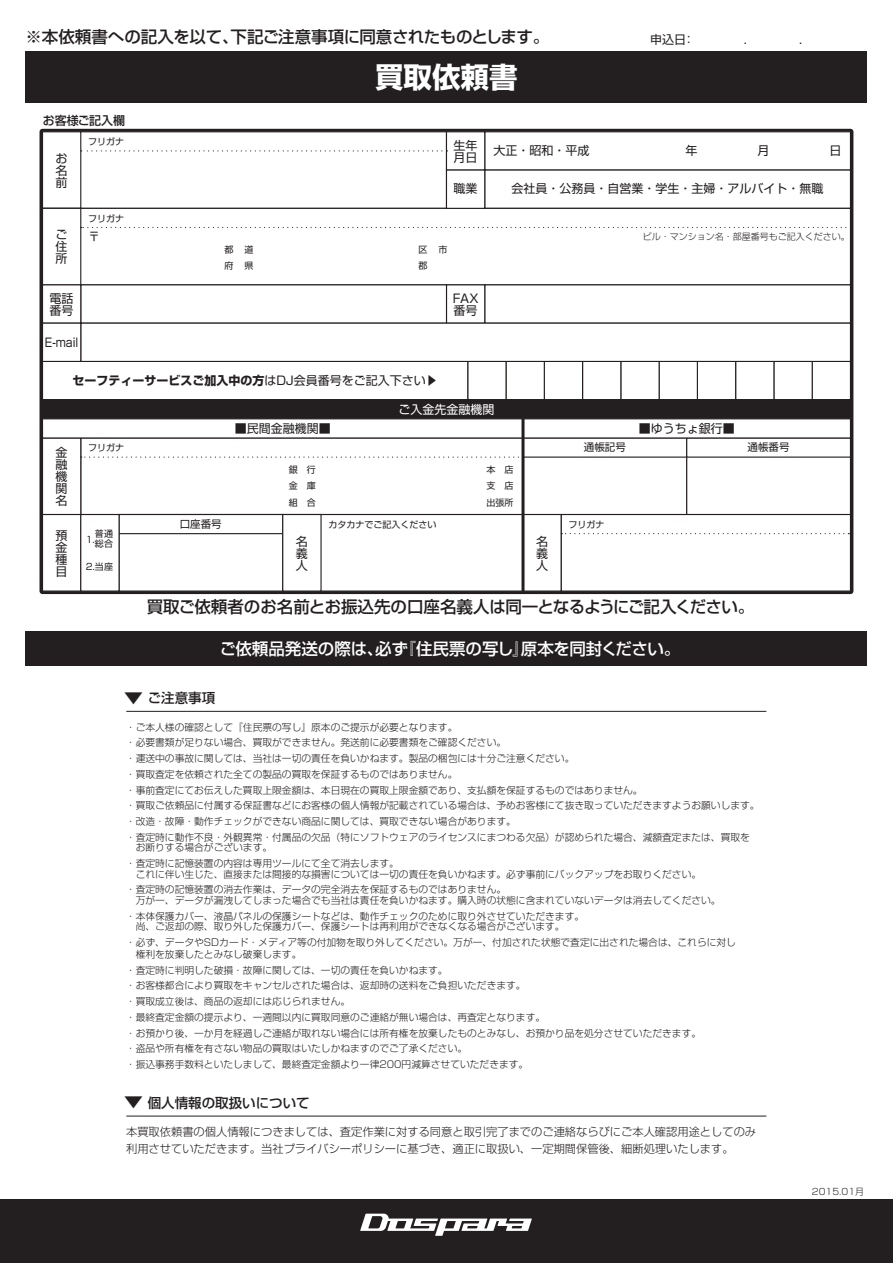
<style>
.page{position:relative;width:893px;height:1263px;background:#fff}
.page>*{position:absolute;margin:0;border:0;box-sizing:border-box;transform-origin:0 0}
.t1{font:700 28.5px "Shin Go Pro";color:#fff}
.t2{font:500 16.5px "Shin Go Pro";letter-spacing:-.015em;color:#231f20}
.t3{font:500 16.5px "Shin Go Pro";color:#fff}
.t4{font:500 13.5px "Shin Go Pro";color:#231f20}
.t5{font:12px/12px "Shin Go Pro";color:#231f20;text-align:justify}
.t6{font:700 12px "Shin Go Pro";color:#231f20}
.t7{font:12px "Shin Go Pro";color:#fff}
.t8{font:500 12px "Shin Go Pro";color:#231f20}
.t9{font:12px "Shin Go Pro";color:#231f20;scale:.9 1}
.t10{font:300 11.25px/16.5px "Shin Go Pro";color:#231f20}
.t11{font:10.5px "Shin Go Pro";color:#231f20}
.t12{font:300 9.75px/15.8px "Shin Go Pro";color:#231f20}
.t13{font:9px/16.5px "Shin Go Pro";color:#231f20;text-align:justify}
.t14{font:300 9px "Shin Go Pro";color:#231f20}
.s1{font-weight:400}
.s2{font-size:19.5px}
</style>
<div class="page">
<div style="left:0;top:1199px;width:893px;height:64px;background:#231f20"></div>
<svg style="left:360px;top:1213px;width:172px;height:23px"></svg>
<div style="left:26px;top:51px;width:841px;height:51px;background:#231f20"></div>
<div style="left:26px;top:631px;width:841px;height:34px;background:#231f20"></div>
<hr style="left:126px;top:711px;width:640px;height:1px;background:#231f20">
<div style="left:42px;top:131px;width:405px;height:78px;background:#fff;border:1px solid #231f20"></div>
<div style="left:484px;top:131px;width:367px;height:40px;background:#fff;border:1px solid #231f20"></div>
<div style="left:484px;top:169px;width:367px;height:40px;background:#fff;border:1px solid #231f20"></div>
<div style="left:42px;top:131px;width:39px;height:78px;background:#fff;border:1px solid #231f20"></div>
<div style="left:80px;top:437px;width:444px;height:78px;background:#fff;border:1px solid #231f20"></div>
<div style="left:42px;top:437px;width:39px;height:78px;background:#fff;border:1px solid #231f20"></div>
<div style="left:118px;top:514px;width:165px;height:78px;background:#fff;border:1px solid #231f20"></div>
<div style="left:118px;top:514px;width:165px;height:20px;background:#fff;border:1px solid #231f20"></div>
<div style="left:42px;top:514px;width:39px;height:78px;background:#fff;border:1px solid #231f20"></div>
<div style="left:80px;top:514px;width:40px;height:78px;background:#fff;border:1px solid #231f20"></div>
<div style="left:282px;top:514px;width:242px;height:78px;background:#fff;border:1px solid #231f20"></div>
<div style="left:282px;top:514px;width:40px;height:78px;background:#fff;border:1px solid #231f20"></div>
<div style="left:42px;top:208px;width:809px;height:77px;background:#fff;border:1px solid #231f20"></div>
<div style="left:42px;top:208px;width:39px;height:77px;background:#fff;border:1px solid #231f20"></div>
<div style="left:446px;top:131px;width:39px;height:40px;background:#fff;border:1px solid #231f20"></div>
<div style="left:484px;top:284px;width:367px;height:40px;background:#fff;border:1px solid #231f20"></div>
<div style="left:446px;top:284px;width:39px;height:40px;background:#fff;border:1px solid #231f20"></div>
<div style="left:812px;top:361px;width:39px;height:39px;background:#fff;border:1px solid #231f20"></div>
<div style="left:773px;top:361px;width:40px;height:39px;background:#fff;border:1px solid #231f20"></div>
<div style="left:735px;top:361px;width:39px;height:39px;background:#fff"></div>
<div style="left:697px;top:361px;width:39px;height:39px;background:#fff;border:1px solid #231f20"></div>
<div style="left:658px;top:361px;width:40px;height:39px;background:#fff;border:1px solid #231f20"></div>
<div style="left:620px;top:361px;width:40px;height:39px;background:#fff;border:1px solid #231f20"></div>
<div style="left:582px;top:361px;width:39px;height:39px;background:#fff;border:1px solid #231f20"></div>
<div style="left:544px;top:361px;width:39px;height:39px;background:#fff;border:1px solid #231f20"></div>
<div style="left:505px;top:361px;width:40px;height:39px;background:#fff;border:1px solid #231f20"></div>
<div style="left:467px;top:361px;width:40px;height:39px;background:#fff;border:1px solid #231f20"></div>
<div style="left:80px;top:284px;width:367px;height:40px;background:#fff;border:1px solid #231f20"></div>
<div style="left:42px;top:361px;width:426px;height:39px;background:#fff"></div>
<div style="left:42px;top:399px;width:809px;height:20px;background:#231f20"></div>
<div style="left:42px;top:418px;width:482px;height:20px;background:#fff;border:1px solid #231f20"></div>
<div style="left:522px;top:437px;width:165px;height:21px;background:#fff;border:1px solid #231f20"></div>
<div style="left:686px;top:437px;width:165px;height:78px;background:#fff;border:1px solid #231f20"></div>
<div style="left:686px;top:437px;width:165px;height:21px;background:#fff;border:1px solid #231f20"></div>
<div style="left:522px;top:514px;width:40px;height:78px;background:#fff;border:1px solid #231f20"></div>
<div style="left:561px;top:514px;width:290px;height:78px;background:#fff;border:1px solid #231f20"></div>
<div style="left:522px;top:418px;width:329px;height:20px;background:#fff;border:1px solid #231f20"></div>
<div style="left:42px;top:284px;width:39px;height:40px;background:#fff;border:1px solid #231f20"></div>
<div style="left:446px;top:169px;width:39px;height:40px;background:#fff;border:1px solid #231f20"></div>
<div style="left:80px;top:323px;width:771px;height:39px;background:#fff;border:1px solid #231f20"></div>
<div style="left:42px;top:323px;width:39px;height:39px;background:#fff;border:1px solid #231f20"></div>
<hr style="left:521px;top:419px;width:3px;height:172px;background:#231f20">
<svg style="left:81px;top:150px;width:366px;height:1px"></svg>
<svg style="left:81px;top:456px;width:441px;height:2px"></svg>
<svg style="left:561px;top:533px;width:288px;height:1px"></svg>
<svg style="left:81px;top:227px;width:770px;height:1px"></svg>
<h2 class="t2" style="left:25px;top:23px;width:525px">※本依頼書への記入を以て、下記ご注意事項に同意されたものとします。</h2>
<p class="t8" style="left:43px;top:111px;width:84px">お客様ご記入欄</p>
<p class="t5" style="left:56px;top:151px;width:13px">お名前</p>
<p class="t5" style="left:56px;top:227px;width:13px">ご住所</p>
<p class="t5" style="left:50px;top:291px;width:25px">電話番号</p>
<p class="t13" style="left:88px;top:132px;width:37px">フリガナ</p>
<p class="t13" style="left:88px;top:209px;width:37px">フリガナ</p>
<p class="t5" style="left:88px;top:229px;width:13px">〒</p>
<h1 class="t1" style="left:375px;top:55px;width:144px">買取依頼書</h1>
<p class="t5" style="left:454px;top:137px;width:25px">生年月日</p>
<p class="t5" style="left:454px;top:181px;width:25px">職業</p>
<p class="t13" style="left:225px;top:240px;width:30px">都 道</p>
<p class="t13" style="left:418px;top:240px;width:30px">区 市</p>
<p class="t13" style="left:225px;top:256px;width:30px">府 県</p>
<p class="t13" style="left:418px;top:256px;width:11px">郡</p>
<p class="t5" style="left:453px;top:291px;width:27px">FAX番号</p>
<p class="t5" style="left:512px;top:181px;width:313px">会社員・公務員・自営業・学生・主婦・アルバイト・無職</p>
<p class="t14" style="left:643px;top:229px;width:208px">ビル・マンション名・部屋番号もご記入ください。</p>
<p class="t9" style="left:45px;top:332px;width:39px">E-mail</p>
<p class="t6" style="left:72px;top:371px;width:367px">セーフティーサービスご加入中の方<span class="s1">はDJ会員番号をご記入下さい▶</span></p>
<p class="t7" style="left:398px;top:399px;width:97px">ご入金先金融機関</p>
<p class="t5" style="left:235px;top:421px;width:97px">■民間金融機関■</p>
<p class="t5" style="left:56px;top:445px;width:13px">金融機関名</p>
<p class="t13" style="left:88px;top:439px;width:37px">フリガナ</p>
<p class="t5" style="left:56px;top:527px;width:13px">預金種目</p>
<p class="t13" style="left:86px;top:530px;width:11px">1.</p>
<p class="t13" style="left:95px;top:527px;width:20px;line-height:10.5px">普通総合</p>
<p class="t13" style="left:86px;top:557px;width:29px">2.当座</p>
<p class="t11" style="left:180px;top:515px;width:44px">口座番号</p>
<p class="t13" style="left:289px;top:460px;width:29px">銀　行金　庫組　合</p>
<p class="t13" style="left:486px;top:460px;width:29px">本　店支　店出張所</p>
<p class="t5" style="left:296px;top:533px;width:13px">名義人</p>
<p class="t13" style="left:328px;top:515px;width:109px">カタカナでご記入ください</p>
<p class="t5" style="left:639px;top:421px;width:97px">■ゆうちょ銀行■</p>
<p class="t11" style="left:584px;top:439px;width:43px">通帳記号</p>
<p class="t11" style="left:748px;top:439px;width:43px">通帳番号</p>
<p class="t5" style="left:536px;top:533px;width:13px">名義人</p>
<p class="t13" style="left:569px;top:515px;width:37px">フリガナ</p>
<h2 class="t2" style="left:147px;top:593px;width:609px">買取ご依頼者のお名前とお振込先の口座名義人は同一となるようにご記入ください。</h2>
<h2 class="t3" style="left:220px;top:635px;width:462px">ご依頼品発送の際は、必ず『住民票の写し』原本を同封ください。</h2>
<h3 class="t4" style="left:124px;top:687px;width:93px"><span class="s2">▼</span> ご注意事項</h3>
<p class="t12" style="left:126px;top:718px;width:635px">・ご本人様の確認として『住民票の写し』原本のご提示が必要となります。<br>・必要書類が足りない場合、買取ができません。発送前に必要書類をご確認ください。<br>・運送中の事故に関しては、当社は一切の責任を負いかねます。製品の梱包には十分ご注意ください。<br>・買取査定を依頼された全ての製品の買取を保証するものではありません。<br>・事前査定にてお伝えした買取上限金額は、本日現在の買取上限金額であり、支払額を保証するものではありません。<br>・買取ご依頼品に付属する保証書などにお客様の個人情報が記載されている場合は、予めお客様にて抜き取っていただきますようお願いします。・改造・故障・動作チェックができない商品に関しては、買取できない場合があります。<br>・査定時に動作不良・外観異常・付属品の欠品（特にソフトウェアのライセンスにまつわる欠品）が認められた場合、減額査定または、買取を</p>
<p class="t12" style="left:126px;top:838px;width:274px">　お断りする場合がございます。<br>・査定時に記憶装置の内容は専用ツールにて全て消去します。</p>
<p class="t12" style="left:126px;top:865px;width:577px">　これに伴い生じた、直接または間接的な損害については一切の責任を負いかねます。必ず事前にバックアップをお取りください。・査定時の記憶装置の消去作業は、データの完全消去を保証するものではありません。</p>
<p class="t12" style="left:126px;top:891px;width:596px">　万が一、データが漏洩してしまった場合でも当社は責任を負いかねます。購入時の状態に含まれていないデータは消去してください。・本体保護カバー、液晶パネルの保護シートなどは、動作チェックのために取り外させていただきます。</p>
<p class="t12" style="left:126px;top:917px;width:612px">　尚、ご返却の際、取り外した保護カバー、保護シートは再利用ができなくなる場合がございます。<br>・必ず、データやSDカード・メディア等の付加物を取り外してください。万が一、付加された状態で査定に出された場合は、これらに対し</p>
<p class="t12" style="left:126px;top:945px;width:577px">　権利を放棄したとみなし破棄します。<br>・査定時に判明した破損・故障に関しては、一切の責任を負いかねます。<br>・お客様都合により買取をキャンセルされた場合は、返却時の送料をご負担いただきます。<br>・買取成立後は、商品の返却には応じられません。<br>・最終査定金額の提示より、一週間以内に買取同意のご連絡が無い場合は、再査定となります。<br>・お預かり後、一か月を経過しご連絡が取れない場合には所有権を放棄したものとみなし、お預かり品を処分させていただきます。・盗品や所有権を有さない物品の買取はいたしかねますのでご了承ください。<br>・振込事務手数料といたしまして、最終査定金額より一律200円減算させていただきます。</p>
<h3 class="t4" style="left:124px;top:1091px;width:187px"><span class="s2">▼</span> 個人情報の取扱いについて</h3>
<p class="t10" style="left:126px;top:1122px;width:632px">本買取依頼書の個人情報につきましては、査定作業に対する同意と取引完了までのご連絡ならびにご本人確認用途としてのみ利用させていただきます。当社プライバシーポリシーに基づき、適正に取扱い、一定期間保管後、細断処理いたします。</p>
<p class="t14" style="left:812px;top:1184px;width:54px">2015.01月</p>
</div>
